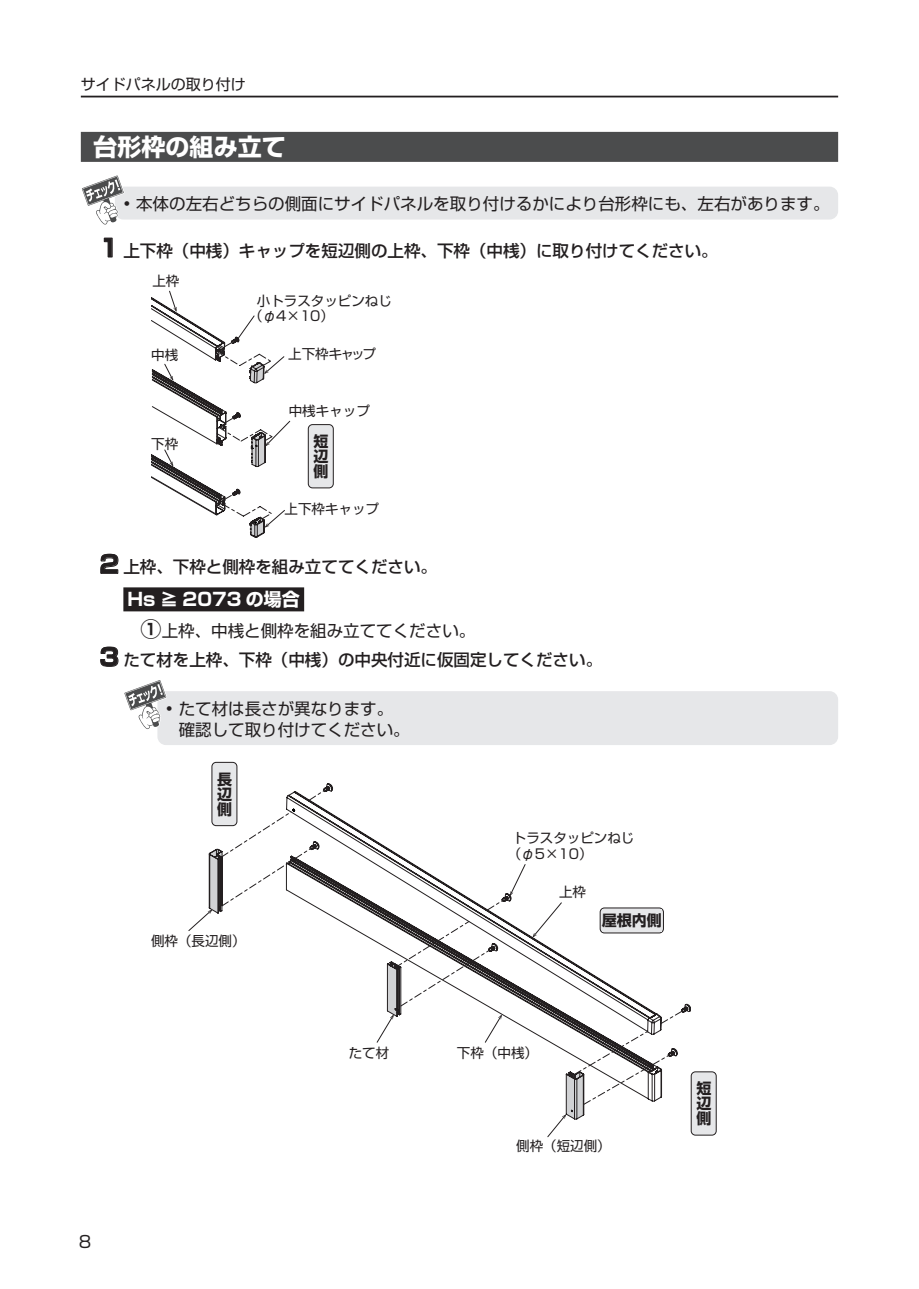
<style>
.page{position:relative;width:919px;height:1289px;background:#fff}
.page>*{position:absolute;margin:0;border:0;box-sizing:border-box;transform-origin:0 0}
.t1{font:700 24px "Shin Go Pro";color:#fff}
.t2{font:700 18px "Shin Go Pro";color:#fff}
.t3{font:500 16.5px/29.5px "Shin Go Pro";color:#231f20}
.t4{font:16.5px/21px "Shin Go Pro";color:#231f20}
.t5{font:700 15px/15px "Shin Go Pro";color:#231f20;text-align:justify}
.t6{font:15px "Shin Go Pro";color:#231f20}
.t7{font:13.5px/14.7px "Shin Go Pro Regular 90 msp RKSJ H";color:#231f20}
.t8{font:13.5px "Shin Go Pro Regular 90 msp RKSJ H";letter-spacing:-.065em;color:#231f20}
.s1{font-weight:700;font-size:24px}
.s2{font-weight:700;font-size:21px}
.s3{font-weight:400}
</style>
<div class="page">
<hr style="left:81px;top:96px;width:757px;height:1px;background:#231f20">
<div style="left:81px;top:132px;width:757px;height:30px;background:#4b4c4d"></div>
<div style="left:115px;top:187px;width:723px;height:32px;background:#e6e7e9;border-radius:9px"></div>
<svg style="left:82px;top:175px;width:42px;height:50px"></svg>
<div style="left:123px;top:587px;width:181px;height:24px;background:#231f20"></div>
<div style="left:157px;top:691px;width:681px;height:54px;background:#e6e7e9;border-radius:9px"></div>
<svg style="left:124px;top:680px;width:43px;height:49px"></svg>
<svg style="left:151px;top:290px;width:139px;height:247px"></svg>
<div style="left:308px;top:424px;width:25px;height:64px;background:#e6e7e9;border-radius:4px"></div>
<div style="left:308px;top:424px;width:25px;height:64px;border:1px solid #231f20;border-radius:4px"></div>
<svg style="left:579px;top:908px;width:104px;height:197px"></svg>
<svg style="left:547px;top:1071px;width:36px;height:66px"></svg>
<svg style="left:188px;top:789px;width:462px;height:276px"></svg>
<div style="left:691px;top:1071px;width:25px;height:64px;background:#e6e7e9;border-radius:4px"></div>
<div style="left:691px;top:1071px;width:25px;height:64px;border:1px solid #231f20;border-radius:4px"></div>
<div style="left:212px;top:762px;width:25px;height:63px;background:#e6e7e9;border-radius:4px"></div>
<div style="left:212px;top:762px;width:25px;height:63px;border:1px solid #231f20;border-radius:4px"></div>
<div style="left:600px;top:907px;width:63px;height:26px;border:1px solid #231f20;border-radius:4px"></div>
<div style="left:601px;top:909px;width:60px;height:22px;background:#e6e7e9"></div>
<p class="t6" style="left:81px;top:72px;width:167px">サイドパネルの取り付け</p>
<h1 class="t1" style="left:94px;top:128px;width:193px">台形枠の組み立て</h1>
<p class="t4" style="left:123px;top:191px;width:707px">• 本体の左右どちらの側面にサイドパネルを取り付けるかにより台形枠にも、左右があります。</p>
<p class="t3" style="left:99px;top:234px;width:619px"><span class="s1">1</span> 上下枠（中桟）キャップを短辺側の上枠、下枠（中桟）に取り付けてください。</p>
<p class="t7" style="left:152px;top:272px;width:28px">上枠</p>
<p class="t7" style="left:249px;top:292px;width:144px;text-indent:8px">小トラスタッピンねじ（φ4×10）</p>
<p class="t7" style="left:151px;top:345px;width:28px">中桟</p>
<p class="t8" style="left:288px;top:342px;width:89px">上下枠キャップ</p>
<p class="t7" style="left:151px;top:435px;width:28px">下枠</p>
<p class="t7" style="left:289px;top:402px;width:82px">中桟キャップ</p>
<p class="t5" style="left:313px;top:432px;width:16px">短辺側</p>
<p class="t7" style="left:284px;top:500px;width:96px">上下枠キャップ</p>
<p class="t3" style="left:99px;top:550px;width:339px"><span class="s1">2</span> 上枠、下枠と側枠を組み立ててください。</p>
<p class="t2" style="left:128px;top:585px;width:174px">Hs ≧ 2073 の場合</p>
<p class="t3" style="left:99px;top:613px;width:504px;text-indent:41px"><span class="s2">①</span><span class="s3">上枠、中桟と側枠を組み立ててください。<br></span><span class="s1">3</span> たて材を上枠、下枠（中桟）の中央付近に仮固定してください。</p>
<p class="t4" style="left:179px;top:696px;width:232px;text-indent:-13px">• たて材は長さが異なります。確認して取り付けてください。</p>
<p class="t5" style="left:217px;top:769px;width:16px">長辺側</p>
<p class="t7" style="left:151px;top:931px;width:96px">側枠（長辺側）</p>
<p class="t4" style="left:79px;top:1229px;width:14px">8</p>
<p class="t7" style="left:349px;top:1043px;width:42px">たて材</p>
<p class="t7" style="left:507px;top:827px;width:128px;line-height:16.6px;text-indent:5px">トラスタッピンねじ（φ5×10）</p>
<p class="t7" style="left:559px;top:883px;width:28px">上枠</p>
<p class="t5" style="left:601px;top:911px;width:61px">屋根内側</p>
<p class="t7" style="left:457px;top:1043px;width:82px">下枠（中桟）</p>
<p class="t7" style="left:516px;top:1136px;width:96px">側枠（短辺側）</p>
<p class="t5" style="left:696px;top:1079px;width:16px">短辺側</p>
</div>
